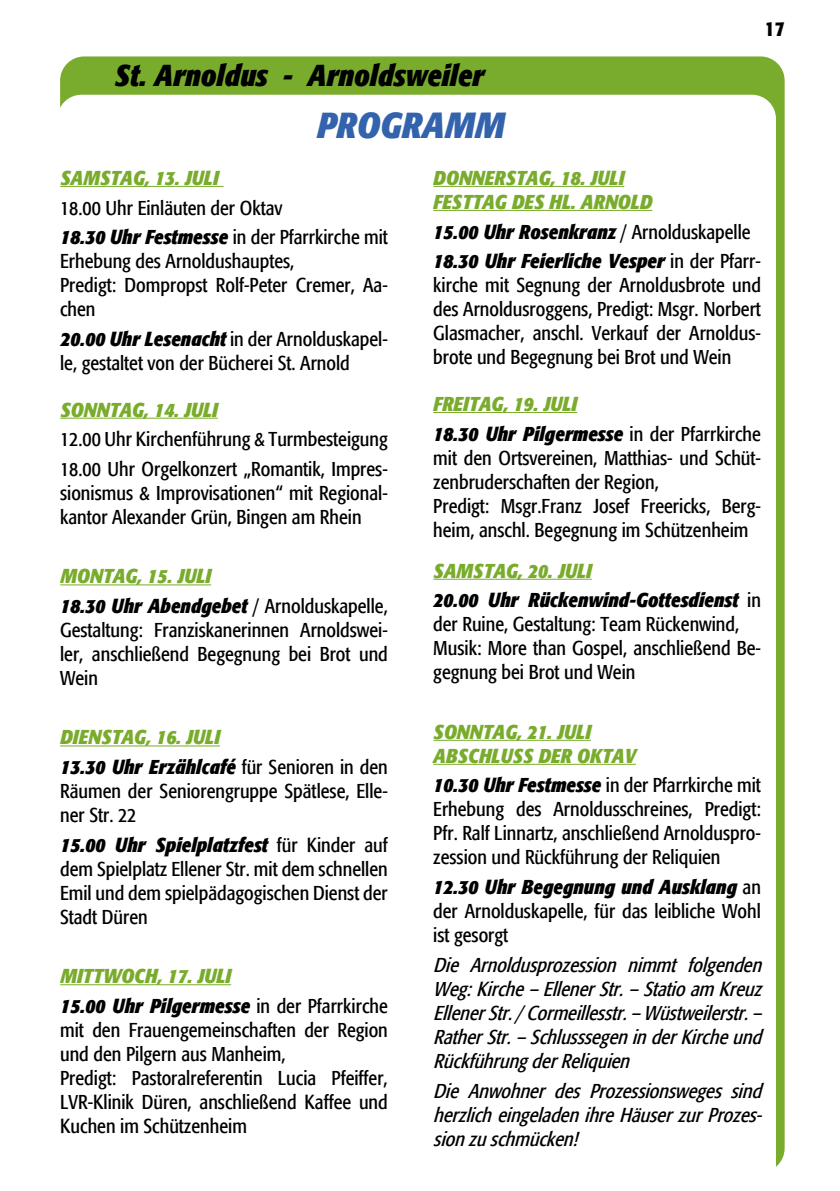
<style>
.page{position:relative;width:840px;height:1191px;background:#fff}
.page>*{position:absolute;margin:0;border:0;box-sizing:border-box;transform-origin:0 0}
.t1{font:italic 700 36px "Formata Condensed BQ";color:#3363ac}
.t2{font:italic 700 30px "Formata Condensed BQ";color:#000}
.t3{font:20px/24px "Formata Condensed BQ";color:#000}
.t4{font:italic 700 20px/29.6px "Formata Condensed BQ";color:#000}
.t5{font:italic 20px/24px "Formata Condensed BQ";color:#000;text-align:justify}
.t6{font:italic 700 20px/24px "Formata Condensed BQ";color:#79ac2c}
.t7{font:700 20px "Formata";color:#000;scale:.85 1}
.s1{font-weight:700;font-style:italic}
.s2{color:#79ac2c}
.s3{font-weight:400;font-style:normal}
</style>
<div class="page">
<div style="left:60px;top:56px;width:724px;height:1116px;background:#79ac2c;border-radius:24px"></div>
<div style="left:57px;top:95px;width:718px;height:1096px;background:#fff;border-radius:24px"></div>
<hr style="left:60px;top:186px;width:163px;height:1px;background:#79ac2c">
<hr style="left:60px;top:418px;width:158px;height:1px;background:#79ac2c">
<hr style="left:60px;top:584px;width:151px;height:1px;background:#79ac2c">
<hr style="left:60px;top:745px;width:160px;height:1px;background:#79ac2c">
<hr style="left:60px;top:984px;width:171px;height:1px;background:#79ac2c">
<hr style="left:433px;top:186px;width:191px;height:1px;background:#79ac2c">
<hr style="left:433px;top:210px;width:219px;height:1px;background:#79ac2c">
<hr style="left:433px;top:412px;width:144px;height:1px;background:#79ac2c">
<hr style="left:433px;top:579px;width:158px;height:1px;background:#79ac2c">
<hr style="left:433px;top:740px;width:157px;height:1px;background:#79ac2c">
<hr style="left:433px;top:764px;width:202px;height:1px;background:#79ac2c">
<h2 class="t2" style="left:114px;top:56px;width:371px">St. Arnoldus - Arnoldsweiler</h2>
<h1 class="t1" style="left:316px;top:103px;width:189px">PROGRAMM</h1>
<p class="t7" style="left:764px;top:16px;width:25px">17</p>
<p class="t6" style="left:60px;top:166px;width:160px">SAMSTAG, 13. JULI</p>
<p class="t3" style="left:60px;top:193px;width:329px;line-height:29.6px">18.00 Uhr Einläuten der Oktav<br><span class="s1">18.30 Uhr Festmesse</span> in der Pfarrkirche mit</p>
<p class="t3" style="left:60px;top:249px;width:329px">Erhebung des Arnoldushauptes,<br>Predigt: Dompropst Rolf-Peter Cremer, Aa&shy;chen</p>
<p class="t3" style="left:60px;top:327px;width:329px"><span class="s1">20.00 Uhr Lesenacht</span> in der Arnolduskapel&shy;le, gestaltet von der Bücherei St. Arnold</p>
<p class="t6" style="left:60px;top:397px;width:159px">SONNTAG, 14. JULI</p>
<p class="t3" style="left:60px;top:425px;width:329px;line-height:29.6px">12.00 Uhr Kirchenführung &amp; Turmbesteigung<br>18.00 Uhr Orgelkonzert „Romantik, Impres-</p>
<p class="t3" style="left:60px;top:481px;width:329px">sionismus &amp; Improvisationen“ mit Regional&shy;kantor Alexander Grün, Bingen am Rhein</p>
<p class="t4" style="left:60px;top:561px;width:329px"><span class="s2">MONTAG, 15. JULI<br></span>18.30 Uhr Abendgebet <span class="s3">/ Arnolduskapelle,</span></p>
<p class="t3" style="left:60px;top:618px;width:329px;text-align:justify">Gestaltung: Franziskanerinnen Arnoldswei&shy;ler, anschließend Begegnung bei Brot und Wein</p>
<p class="t4" style="left:60px;top:722px;width:329px"><span class="s2">DIENSTAG, 16. JULI<br></span>13.30 Uhr Erzählcafé <span class="s3">für Senioren in den</span></p>
<p class="t3" style="left:60px;top:779px;width:329px">Räumen der Seniorengruppe Spätlese, Elle&shy;ner Str. 22</p>
<p class="t3" style="left:60px;top:833px;width:329px;text-align:justify"><span class="s1">15.00 Uhr Spielplatzfest</span> für Kinder auf dem Spielplatz Ellener Str. mit dem schnellen Emil und dem spielpädagogischen Dienst der Stadt Düren</p>
<p class="t4" style="left:60px;top:961px;width:329px"><span class="s2">MITTWOCH, 17. JULI<br></span>15.00 Uhr Pilgermesse <span class="s3">in der Pfarrkirche</span></p>
<p class="t3" style="left:60px;top:1018px;width:329px">mit den Frauengemeinschaften der Region und den Pilgern aus Manheim,<br>Predigt: Pastoralreferentin Lucia Pfeiffer, LVR-Klinik Düren, anschließend Kaffee und Kuchen im Schützenheim</p>
<p class="t6" style="left:433px;top:166px;width:220px">DONNERSTAG, 18. JULI<br>FESTTAG DES HL. ARNOLD</p>
<p class="t4" style="left:433px;top:217px;width:329px">15.00 Uhr Rosenkranz <span class="s3">/ Arnolduskapelle<br></span>18.30 Uhr Feierliche Vesper <span class="s3">in der Pfarr-</span></p>
<p class="t3" style="left:433px;top:273px;width:329px;text-align:justify">kirche mit Segnung der Arnoldusbrote und des Arnoldusroggens, Predigt: Msgr. Norbert Glasmacher, anschl. Verkauf der Arnoldus&shy;brote und Begegnung bei Brot und Wein</p>
<p class="t4" style="left:433px;top:389px;width:329px"><span class="s2">FREITAG, 19. JULI<br></span>18.30 Uhr Pilgermesse <span class="s3">in der Pfarrkirche</span></p>
<p class="t3" style="left:433px;top:446px;width:329px">mit den Ortsvereinen, Matthias- und Schüt&shy;zenbruderschaften der Region,<br>Predigt: Msgr.Franz Josef Freericks, Berg&shy;heim, anschl. Begegnung im Schützenheim</p>
<p class="t4" style="left:433px;top:556px;width:329px"><span class="s2">SAMSTAG, 20. JULI<br></span>20.00 Uhr Rückenwind-Gottesdienst <span class="s3">in</span></p>
<p class="t3" style="left:433px;top:612px;width:329px">der Ruine, Gestaltung: Team Rückenwind,<br>Musik: More than Gospel, anschließend Be&shy;gegnung bei Brot und Wein</p>
<p class="t6" style="left:433px;top:719px;width:204px">SONNTAG, 21. JULI<br>ABSCHLUSS DER OKTAV</p>
<p class="t3" style="left:433px;top:773px;width:329px;text-align:justify"><span class="s1">10.30 Uhr Festmesse</span> in der Pfarrkirche mit Erhebung des Arnoldusschreines, Predigt:<br>Pfr. Ralf Linnartz, anschließend Arnolduspro&shy;zession und Rückführung der Reliquien</p>
<p class="t3" style="left:433px;top:875px;width:329px;text-align:justify"><span class="s1">12.30 Uhr Begegnung und Ausklang</span> an der Arnolduskapelle, für das leibliche Wohl ist gesorgt</p>
<p class="t5" style="left:433px;top:953px;width:335px">Die Arnoldusprozession nimmt folgenden Weg:Kirche–EllenerStr.–Statioam Kreuz EllenerStr./ Cormeillesstr.–Wüstweilerstr.– RatherStr.–SchlusssegeninderKircheund RückführungderReliquien</p>
<p class="t5" style="left:433px;top:1078px;width:335px">Die Anwohner des Prozessionsweges sind herzlicheingeladenihreHäuserzurProzes&shy;sionzuschmücken!</p>
</div>
